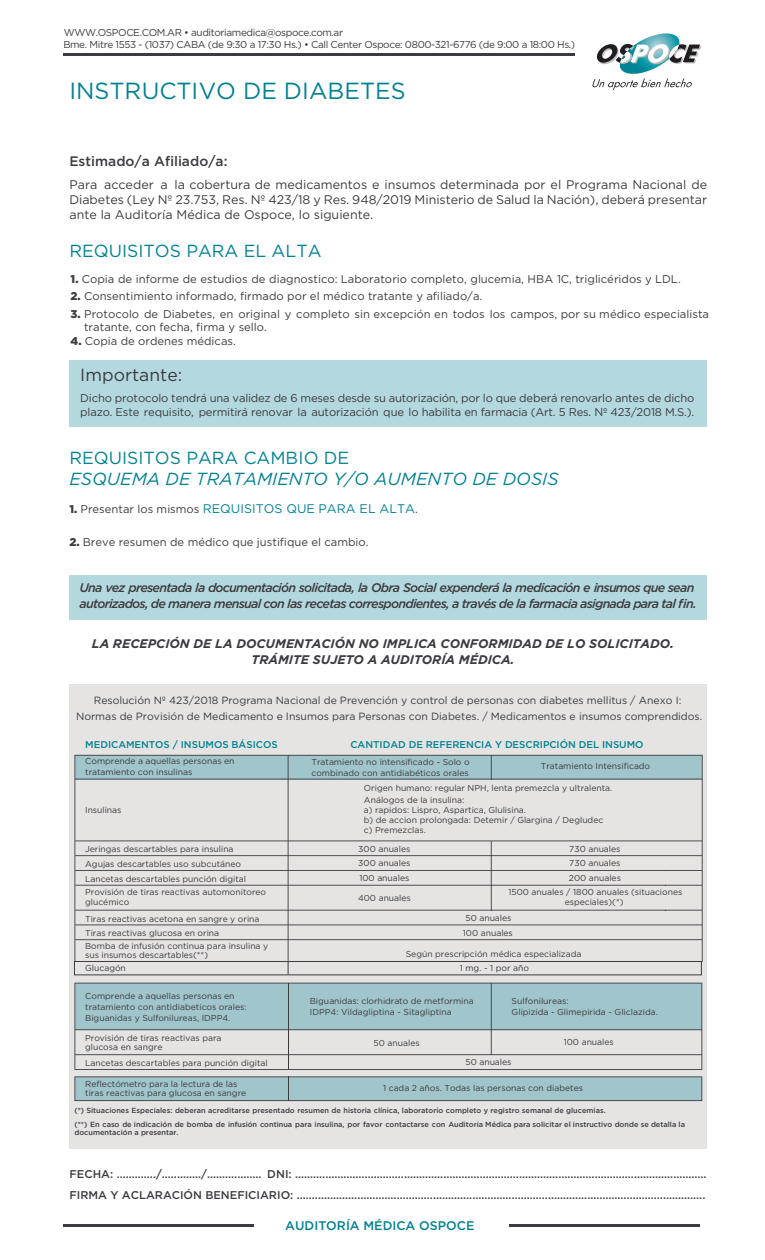
<style>
.page{position:relative;width:765px;height:1260px;background:#fff}
.page>*{position:absolute;margin:0;border:0;box-sizing:border-box;transform-origin:0 0}
.t1{font:23.38px "Gotham";color:#008293}
.t2{font:17.5px "Gotham";color:#008293}
.t3{font:italic 17.5px "Gotham";color:#008293}
.t4{font:17.5px "Gotham";color:#3c3b3f}
.t5{font:500 13.75px "Gotham";color:#3c3b3f}
.t6{font:12.5px/15px "Gotham";color:#3c3b3f;text-align:justify}
.t7{font:italic 500 12.5px/16.2px "Gotham";letter-spacing:-.06em;color:#3c3b3f}
.t8{font:italic 700 12.5px/16.2px "Gotham";color:#3c3b3f;text-align:center}
.t9{font:12.5px "Gotham";color:#008293}
.t10{font:500 12.5px "Gotham";color:#008293}
.t11{font:11.25px/13.5px "Gotham";color:#3c3b3f}
.t12{font:500 11.25px "Gotham";color:#3c3b3f}
.t13{font:10.5px/15.8px "Gotham";letter-spacing:-.005em;color:#3c3b3f;text-align:center}
.t14{font:10px "Gotham";letter-spacing:-.04em;color:#3c3b3f}
.t15{font:500 9.88px "Gotham";color:#008293}
.t16{font:8.62px/10.4px "Gotham";letter-spacing:-.005em;color:#3c3b3f}
.t17{font:500 7.38px/13.8px "Gotham";color:#3c3b3f}
.s1{font-weight:900}
.s2{font-weight:900;font-size:11.25px;color:#3c3b3f}
.s3{font-size:11.25px;color:#3c3b3f}
</style>
<div class="page">
<svg style="left:592px;top:33px;width:109px;height:57px"></svg>
<hr style="left:64px;top:53px;width:511px;height:3px;background:#3c3b3f">
<hr style="left:64px;top:1225px;width:190px;height:2px;background:#3c3b3f">
<hr style="left:509px;top:1225px;width:191px;height:2px;background:#3c3b3f">
<div style="left:69px;top:360px;width:638px;height:67px;background:#b3d9de"></div>
<div style="left:69px;top:575px;width:638px;height:45px;background:#b3d9de"></div>
<div style="left:69px;top:684px;width:638px;height:464px;background:#e5e4e3"></div>
<svg style="left:74px;top:755px;width:629px;height:207px"></svg>
<div style="left:74px;top:961px;width:628px;height:14px;border:1px solid #3c3b3f"></div>
<svg style="left:288px;top:961px;width:1px;height:13px"></svg>
<svg style="left:74px;top:983px;width:628px;height:87px;fill:#a0c6cb"></svg>
<svg style="left:74px;top:1076px;width:628px;height:25px;background:#99bcc1"></svg>
<p class="t14" style="left:64px;top:26px;width:281px">WWW.OSPOCE.COM.AR • auditoriamedica@ospoce.com.ar</p>
<p class="t14" style="left:63px;top:38px;width:513px">Bme. Mitre 1553 - (1037) CABA (de 9:30 a 17:30 Hs.) • Call Center Ospoce: 0800-321-6776 (de 9:00 a 18:00 Hs.)</p>
<h1 class="t1" style="left:69px;top:76px;width:338px">INSTRUCTIVO DE DIABETES</h1>
<h3 class="t5" style="left:69px;top:152px;width:160px">Estimado/a Afiliado/a:</h3>
<p class="t6" style="left:69px;top:177px;width:639px">Para acceder a la cobertura de medicamentos e insumos determinada por el Programa Nacional de Diabetes (Ley Nº 23.753, Res. Nº 423/18 y Res. 948/2019 Ministerio de Salud la Nación), deberá presentar ante la Auditoría Médica de Ospoce, lo siguiente.</p>
<h2 class="t2" style="left:69px;top:240px;width:254px">REQUISITOS PARA EL ALTA</h2>
<h3 class="t11" style="left:71px;top:289px;width:413px"><span class="s1">2.</span> Consentimiento informado, firmado por el médico tratante y afiliado/a.</h3>
<h3 class="t11" style="left:84px;top:307px;width:627px;text-indent:-14px"><span class="s1">3.</span> Protocolo de Diabetes, en original y completo sin excepción en todos los campos, por su médico especialista tratante, con fecha, firma y sello.</h3>
<h3 class="t11" style="left:71px;top:334px;width:167px"><span class="s1">4.</span> Copia de ordenes médicas.</h3>
<h2 class="t4" style="left:80px;top:364px;width:103px">Importante:</h2>
<h3 class="t11" style="left:71px;top:272px;width:612px"><span class="s1">1.</span> Copia de informe de estudios de diagnostico: Laboratorio completo, glucemia, HBA 1C, triglicéridos y LDL.</h3>
<h3 class="t11" style="left:80px;top:391px;width:616px">Dicho protocolo tendrá una validez de 6 meses desde su autorización, por lo que deberá renovarlo antes de dicho plazo. Este requisito, permitirá renovar la autorización que lo habilita en farmacia (Art. 5 Res. Nº 423/2018 M.S.).</h3>
<h2 class="t2" style="left:69px;top:446px;width:281px">REQUISITOS PARA CAMBIO DE</h2>
<h2 class="t3" style="left:69px;top:467px;width:491px">ESQUEMA DE TRATAMIENTO Y/O AUMENTO DE DOSIS</h2>
<h3 class="t9" style="left:69px;top:500px;width:350px"><span class="s2">1.</span> <span class="s3">Presentar los mismos</span> REQUISITOS QUE PARA EL ALTA<span class="s3">.</span></h3>
<h3 class="t11" style="left:69px;top:535px;width:301px"><span class="s1">2.</span> Breve resumen de médico que justifique el cambio.</h3>
<h3 class="t7" style="left:79px;top:579px;width:619px">Una vez presentada la documentación solicitada, la Obra Social expenderá la medicación e insumos que sean autorizados, de manera mensual con las recetas correspondientes, a través de la farmacia asignada para tal fin.</h3>
<h3 class="t8" style="left:92px;top:635px;width:584px">LA RECEPCIÓN DE LA DOCUMENTACIÓN NO IMPLICA CONFORMIDAD DE LO SOLICITADO.<br>TRÁMITE SUJETO A AUDITORÍA MÉDICA.</h3>
<p class="t13" style="left:76px;top:692px;width:628px">Resolución Nº 423/2018 Programa Nacional de Prevención y control de personas con diabetes mellitus / Anexo I:<br>Normas de Provisión de Medicamento e Insumos para Personas con Diabetes. / Medicamentos e insumos comprendidos.</p>
<p class="t15" style="left:85px;top:738px;width:194px">MEDICAMENTOS / INSUMOS BÁSICOS</p>
<p class="t15" style="left:350px;top:738px;width:295px">CANTIDAD DE REFERENCIA Y DESCRIPCIÓN DEL INSUMO</p>
<p class="t16" style="left:85px;top:756px;width:151px">Comprende a aquellas personas en tratamiento con insulinas</p>
<p class="t16" style="left:311px;top:757px;width:160px">Tratamiento no intensificado - Solo o combinado con antidiabéticos orales</p>
<p class="t16" style="left:541px;top:761px;width:111px">Tratamiento Intensificado</p>
<p class="t16" style="left:85px;top:805px;width:38px">Insulinas</p>
<p class="t16" style="left:364px;top:783px;width:250px">Origen humano: regular NPH, lenta premezcla y ultralenta.</p>
<p class="t16" style="left:364px;top:795px;width:241px;line-height:10px">Análogos de la insulina:<br>a) rapidos: Lispro, Aspartica, Glulisina.<br>b) de accion prolongada: Detemir / Glargina / Degludec c) Premezclas.</p>
<p class="t16" style="left:85px;top:844px;width:150px">Jeringas descartables para insulina</p>
<p class="t16" style="left:358px;top:843px;width:54px">300 anuales</p>
<p class="t16" style="left:569px;top:843px;width:53px">730 anuales</p>
<p class="t16" style="left:85px;top:859px;width:157px">Agujas descartables uso subcutáneo</p>
<p class="t16" style="left:358px;top:858px;width:54px">300 anuales</p>
<p class="t16" style="left:569px;top:858px;width:53px">730 anuales</p>
<p class="t16" style="left:85px;top:874px;width:162px">Lancetas descartables punción digital</p>
<p class="t16" style="left:359px;top:873px;width:52px">100 anuales</p>
<p class="t16" style="left:569px;top:873px;width:54px">200 anuales</p>
<p class="t16" style="left:85px;top:887px;width:182px">Provisión de tiras reactivas automonitoreo glucémico</p>
<p class="t16" style="left:358px;top:892px;width:54px">400 anuales</p>
<p class="t16" style="left:508px;top:887px;width:176px;text-align:center">1500 anuales / 1800 anuales (situaciones especiales)(*)</p>
<p class="t16" style="left:85px;top:913px;width:176px">Tiras reactivas acetona en sangre y orina</p>
<p class="t16" style="left:465px;top:912px;width:48px">50 anuales</p>
<p class="t16" style="left:85px;top:928px;width:136px">Tiras reactivas glucosa en orina</p>
<p class="t16" style="left:463px;top:927px;width:52px">100 anuales</p>
<p class="t16" style="left:85px;top:942px;width:185px;line-height:8.8px">Bomba de infusión continua para insulina y sus insumos descartables(**)</p>
<p class="t16" style="left:406px;top:947px;width:177px;line-height:14.1px;text-align:center">Según prescripción médica especializada<br>1 mg. - 1 por año</p>
<p class="t16" style="left:85px;top:990px;width:163px;line-height:11.1px">Comprende a aquellas personas en tratamiento con antidiabeticos orales:<br>Biguanidas y Sulfonilureas, IDPP4.</p>
<p class="t16" style="left:310px;top:996px;width:166px">Biguanidas: clorhidrato de metformina<br>IDPP4: Vildagliptina - Sitagliptina</p>
<p class="t16" style="left:512px;top:995px;width:148px;line-height:11.1px">Sulfonilureas:<br>Glipizida - Glimepirida - Gliclazida.</p>
<p class="t16" style="left:85px;top:1033px;width:138px;line-height:8.8px">Provisión de tiras reactivas para glucosa en sangre</p>
<p class="t16" style="left:374px;top:1037px;width:48px">50 anuales</p>
<p class="t16" style="left:564px;top:1037px;width:52px">100 anuales</p>
<p class="t16" style="left:85px;top:1058px;width:184px">Lancetas descartables para punción digital</p>
<p class="t16" style="left:465px;top:1057px;width:48px">50 anuales</p>
<p class="t16" style="left:85px;top:1078px;width:162px;line-height:9.9px">Reflectómetro para la lectura de las tiras reactivas para glucosa en sangre</p>
<p class="t16" style="left:383px;top:1083px;width:201px">1 cada 2 años. Todas las personas con diabetes</p>
<p class="t16" style="left:85px;top:963px;width:42px">Glucagón</p>
<p class="t17" style="left:74px;top:1103px;width:612px">(*) Situaciones Especiales: deberan acreditarse presentado resumen de historia clínica, laboratorio completo y registro semanal de glucemias.<br>(**) En caso de indicación de bomba de infusión continua para insulina, por favor contactarse con Auditoría Médica para solicitar el instructivo donde se detalla la</p>
<p class="t17" style="left:74px;top:1126px;width:106px">documentación a presentar.</p>
<h3 class="t12" style="left:69px;top:1167px;width:639px">FECHA: ............./............./.................. DNI: ........................................................................................................................................</h3>
<h3 class="t12" style="left:69px;top:1188px;width:637px">FIRMA Y ACLARACIÓN BENEFICIARIO: .......................................................................................................................................</h3>
<h3 class="t10" style="left:285px;top:1217px;width:191px">AUDITORÍA MÉDICA OSPOCE</h3>
</div>
